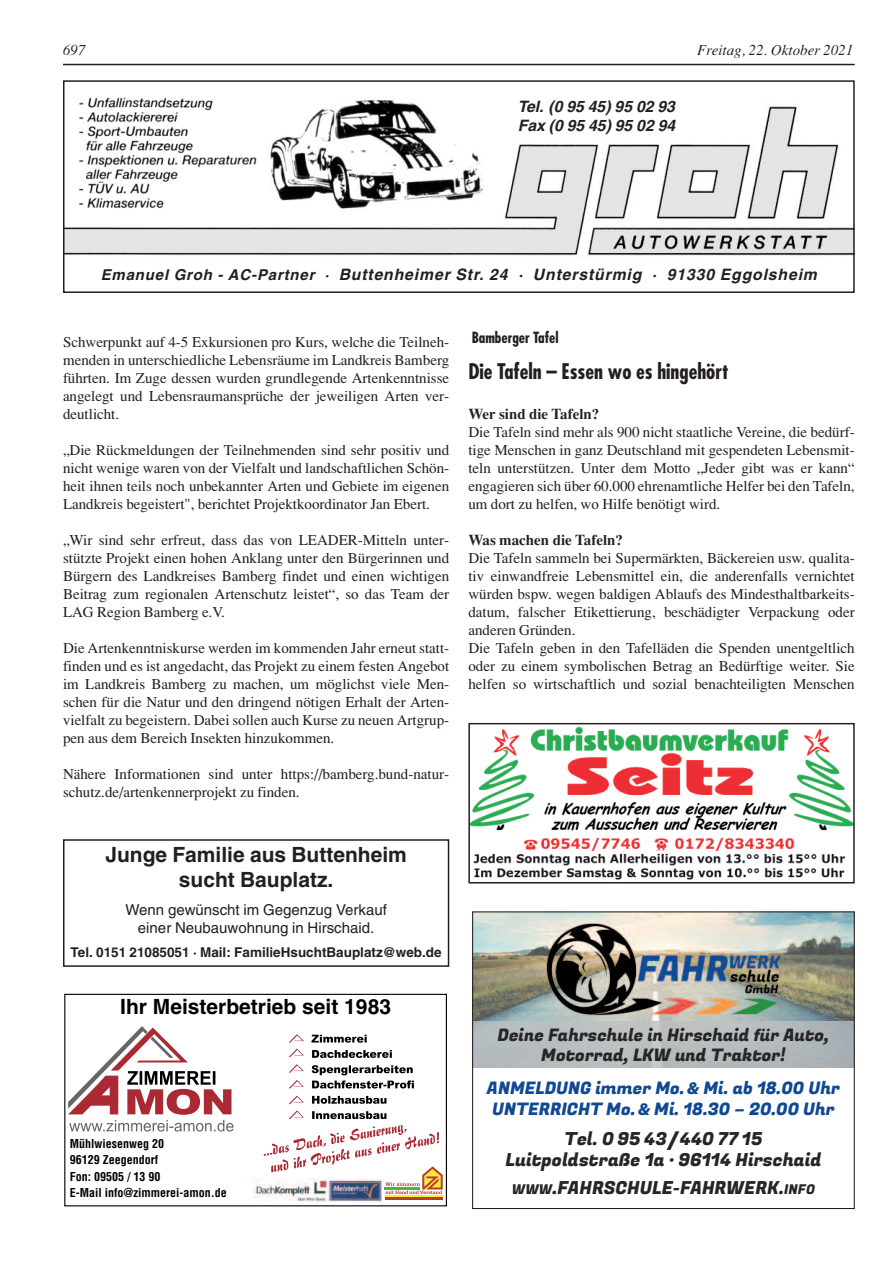
<style>
.page{position:relative;width:893px;height:1263px;background:#fff}
.page>*{position:absolute;margin:0;border:0;box-sizing:border-box;transform-origin:0 0}
.t1{font:700 21px/25.2px "Helvetica";color:#231f20;text-align:center}
.t2{font:700 condensed 21px "Futura";color:#231f20}
.t3{font:700 21px "Helvetica LT";color:#000}
.t4{font:18px/21px "Fugaz One";color:#262626;text-align:center}
.t5{font:17.25px/21px "Fugaz One";color:#0f4994;text-align:center}
.t6{font:17.25px/19.5px "Fugaz One";color:#262626;text-align:center}
.t7{font:italic 700 15.75px "Helvetica";letter-spacing:.055em;color:#231f20}
.t8{font:italic 700 15.75px/18.9px "Helvetica";color:#231f20}
.t9{font:15px/18px "Times";color:#231f20;text-align:justify}
.t10{font:15px/18px "Helvetica";color:#231f20;text-align:center}
.t11{font:700 15px "Times";color:#231f20}
.t12{font:italic 15px "Times";color:#231f20}
.t13{font:700 condensed 15px "Futura";color:#231f20}
.t14{font:700 13.5px "Helvetica";color:#231f20}
.t15{font:700 condensed 12px/16.5px "Helvetica LT";color:#000}
.s1{font-size:15px}
.s2{font-family:"Myriad Pro";font-weight:900;font-style:italic}
.s3{font-size:13.5px}
</style>
<div class="page">
<hr style="left:63px;top:64px;width:792px;height:1px;background:#231f20">
<img style="left:66px;top:97px;width:786px;height:159px">
<div style="left:51px;top:80px;width:194px;height:144px;background:#fff"></div>
<div style="left:63px;top:80px;width:792px;height:213px;border:2px solid #231f20"></div>
<img style="left:78px;top:97px;width:184px;height:117px">
<svg style="left:311px;top:1035px;width:103px;height:84px"></svg>
<svg style="left:289px;top:1034px;width:15px;height:23px"></svg>
<svg style="left:289px;top:1064px;width:15px;height:9px"></svg>
<svg style="left:289px;top:1080px;width:15px;height:8px"></svg>
<svg style="left:289px;top:1095px;width:15px;height:9px"></svg>
<svg style="left:289px;top:1110px;width:15px;height:9px"></svg>
<hr style="left:385px;top:1195px;width:58px;height:2px;background:#f8ef2c">
<hr style="left:385px;top:1197px;width:58px;height:3px;background:#bb3d1a">
<svg style="left:264px;top:1125px;width:179px;height:69px"></svg>
<svg style="left:68px;top:1026px;width:165px;height:105px"></svg>
<div style="left:64px;top:994px;width:383px;height:212px;border:1px solid #000"></div>
<img style="left:252px;top:1179px;width:129px;height:23px">
<img style="left:471px;top:726px;width:381px;height:154px">
<div style="left:468px;top:723px;width:387px;height:160px;border:2px solid #231f20"></div>
<div style="left:63px;top:839px;width:386px;height:128px;border:2px solid #231f20"></div>
<img style="left:474px;top:913px;width:379px;height:109px">
<img style="left:545px;top:922px;width:237px;height:94px">
<div style="left:472px;top:911px;width:383px;height:298px;border:1px solid #231f20"></div>
<p class="t12" style="left:63px;top:41px;width:24px">697</p>
<p class="t12" style="left:697px;top:41px;width:158px">Freitag, 22. Oktober 2021</p>
<p class="t8" style="left:518px;top:99px;width:159px">Tel. (0 95 45) 95 02 93<br>Fax (0 95 45) 95 02 94</p>
<p class="t7" style="left:101px;top:269px;width:718px"><span class="s1">Emanuel Groh - AC-Partner ·</span> Buttenheimer Str. 24 · Unterstürmig · 91330 Eggolsheim</p>
<p class="t9" style="left:63px;top:332px;width:388px">Schwerpunkt auf 4-5 Exkursionen pro Kurs, welche die Teilneh&shy;menden in unterschiedliche Lebensräume im Landkreis Bamberg führten. Im Zuge dessen wurden grundlegende Artenkenntnisse angelegt und Lebensraumansprüche der jeweiligen Arten ver&shy;deutlicht.</p>
<p class="t9" style="left:63px;top:440px;width:388px">„Die Rückmeldungen der Teilnehmenden sind sehr positiv und nicht wenige waren von der Vielfalt und landschaftlichen Schön&shy;heit ihnen teils noch unbekannter Arten und Gebiete im eigenen Landkreis begeistert", berichtet Projektkoordinator Jan Ebert.</p>
<p class="t9" style="left:63px;top:530px;width:388px">„Wir sind sehr erfreut, dass das von LEADER-Mitteln unter&shy;stützte Projekt einen hohen Anklang unter den Bürgerinnen und Bürgern des Landkreises Bamberg findet und einen wichtigen Beitrag zum regionalen Artenschutz leistet“, so das Team der LAG Region Bamberg e.V.</p>
<p class="t9" style="left:63px;top:638px;width:388px">Die Artenkenntniskurse werden im kommenden Jahr erneut statt&shy;finden und es ist angedacht, das Projekt zu einem festen Angebot im Landkreis Bamberg zu machen, um möglichst viele Men&shy;schen für die Natur und den dringend nötigen Erhalt der Arten&shy;vielfalt zu begeistern. Dabei sollen auch Kurse zu neuen Artgrup&shy;pen aus dem Bereich Insekten hinzukommen.</p>
<p class="t9" style="left:63px;top:764px;width:388px">Nähere Informationen sind unter https://bamberg.bund-natur&shy;schutz.de/artenkennerprojekt zu finden.</p>
<h1 class="t1" style="left:105px;top:844px;width:303px">Junge Familie aus Buttenheim sucht Bauplatz.</h1>
<p class="t10" style="left:125px;top:902px;width:263px">Wenn gewünscht im Gegenzug Verkauf einer Neubauwohnung in Hirschaid.</p>
<p class="t14" style="left:71px;top:948px;width:373px">Tel. 0151 21085051 · Mail: FamilieHsuchtBauplatz@web.de</p>
<h1 class="t3" style="left:120px;top:999px;width:272px">Ihr Meisterbetrieb seit 1983</h1>
<p class="t15" style="left:70px;top:1135px;width:159px">Mühlwiesenweg 20<br>96129 Zeegendorf<br>Fon: 09505 / 13 90<br>E-Mail info@zimmerei-amon.de</p>
<p class="t13" style="left:472px;top:331px;width:88px">Bamberger Tafel</p>
<h1 class="t2" style="left:468px;top:362px;width:262px">Die Tafeln – Essen wo es hingehört</h1>
<p class="t11" style="left:468px;top:405px;width:132px">Wer sind die Tafeln?</p>
<p class="t9" style="left:468px;top:422px;width:388px">Die Tafeln sind mehr als 900 nicht staatliche Vereine, die bedürf&shy;tige Menschen in ganz Deutschland mit gespendeten Lebensmit&shy;teln unterstützen. Unter dem Motto „Jeder gibt was er kann“ engagieren sich über 60.000 ehrenamtliche Helfer bei den Tafeln, um dort zu helfen, wo Hilfe benötigt wird.</p>
<p class="t11" style="left:468px;top:531px;width:156px">Was machen die Tafeln?</p>
<p class="t9" style="left:468px;top:548px;width:388px;text-align:left">Die Tafeln sammeln bei Supermärkten, Bäckereien usw. qualita&shy;tiv einwandfreie Lebensmittel ein, die anderenfalls vernichtet würden bspw. wegen baldigen Ablaufs des Mindesthaltbarkeits&shy;datum, falscher Etikettierung, beschädigter Verpackung oder anderen Gründen.<br>Die Tafeln geben in den Tafelläden die Spenden unentgeltlich oder zu einem symbolischen Betrag an Bedürftige weiter. Sie helfen so wirtschaftlich und sozial benachteiligten Menschen</p>
<p class="t6" style="left:498px;top:1026px;width:333px">Deine Fahrschule in Hirschaid <span class="s2">f</span>ür Auto,<br>Motorrad, LKW und Traktor!</p>
<p class="t5" style="left:487px;top:1078px;width:354px">ANMELDUNG immer Mo. <span class="s2">&amp;</span> Mi. ab 18.00 Uhr<br>UNTERRICHT Mo. <span class="s2">&amp;</span> Mi. 18.30 – 20.00 Uhr</p>
<p class="t4" style="left:505px;top:1129px;width:318px">Tel. 0 95 43/440 77 15<br>Luitpoldstraße 1a · 96114 Hirschaid</p>
<p class="t4" style="left:512px;top:1178px;width:305px"><span class="s3">WWW</span>.FAHRSCHULE-FAHRWERK.<span class="s3">INFO</span></p>
</div>
